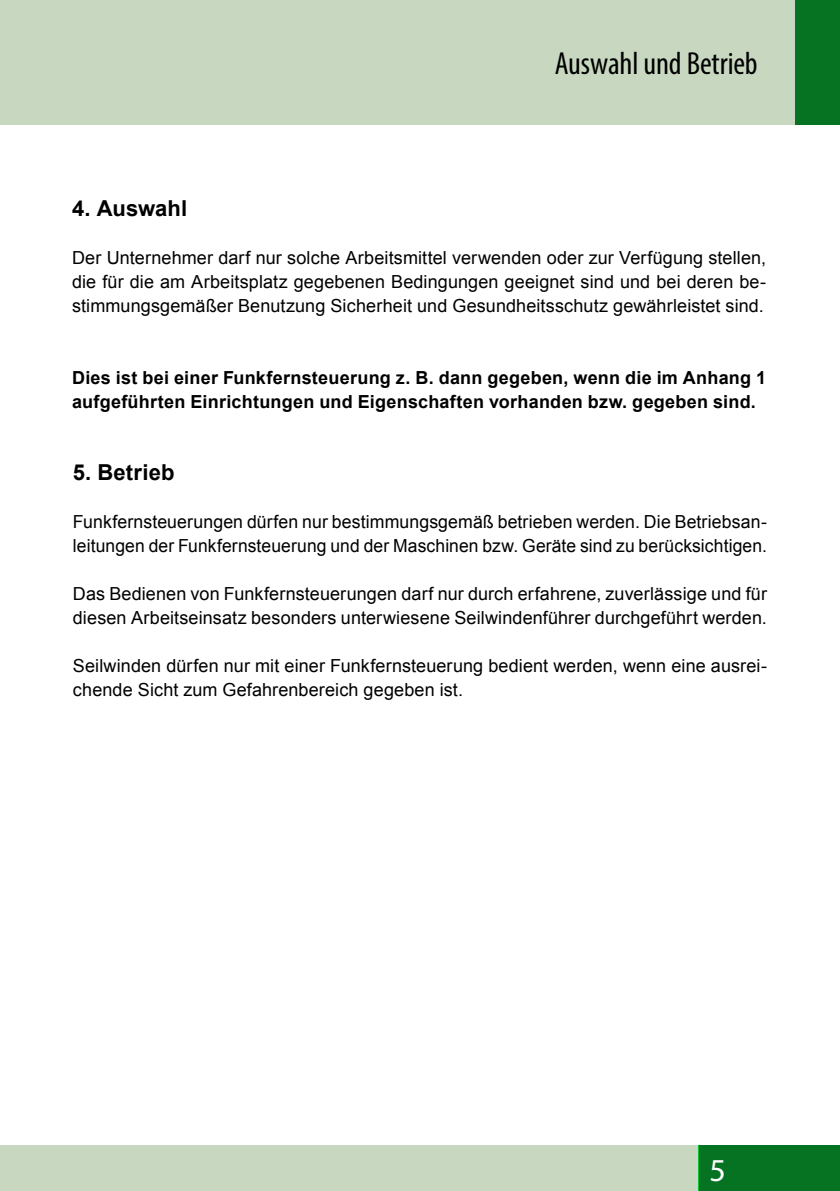
<style>
.page{position:relative;width:840px;height:1191px;background:#fff}
.page>*{position:absolute;margin:0;border:0;box-sizing:border-box;transform-origin:0 0}
.t1{font:condensed 32px "Myriad Pro";letter-spacing:-.005em;color:#000}
.t2{font:32px "Myriad Pro";color:#fff}
.t3{font:700 22px "Arial";letter-spacing:.005em;color:#000}
.t4{font:18px/24px "Arial";letter-spacing:.005em;color:#000}
.t5{font:700 18px/24px "Arial";letter-spacing:.015em;color:#000}
</style>
<div class="page">
<div style="left:697px;top:1145px;width:142px;height:46px;background:#067323"></div>
<div style="left:794px;top:0;width:45px;height:125px;background:#067323"></div>
<div style="left:0;top:0;width:794px;height:125px;background:#c8d8c0"></div>
<div style="left:0;top:1145px;width:697px;height:46px;background:#c8d8c0"></div>
<h1 class="t1" style="left:554px;top:44px;width:204px">Auswahl und Betrieb</h1>
<p class="t3" style="left:72px;top:194px;width:116px">4. Auswahl</p>
<p class="t4" style="left:72px;top:246px;width:695px;text-align:justify">Der Unternehmer darf nur solche Arbeitsmittel verwenden oder zur Verfügung stellen, die für die am Arbeitsplatz gegebenen Bedingungen geeignet sind und bei deren be&shy;stimmungsgemäßer Benutzung Sicherheit und Gesundheitsschutz gewährleistet sind.</p>
<p class="t5" style="left:72px;top:366px;width:695px">Dies ist bei einer Funkfernsteuerung z. B. dann gegeben, wenn die im Anhang 1 aufgeführten Einrichtungen und Eigenschaften vorhanden bzw. gegeben sind.</p>
<p class="t3" style="left:73px;top:458px;width:103px">5. Betrieb</p>
<p class="t4" style="left:73px;top:510px;width:695px">Funkfernsteuerungen dürfen nur bestimmungsgemäß betrieben werden. Die Betriebsan&shy;leitungen der Funkfernsteuerung und der Maschinen bzw. Geräte sind zu berücksichtigen.</p>
<p class="t4" style="left:73px;top:582px;width:695px">Das Bedienen von Funkfernsteuerungen darf nur durch erfahrene, zuverlässige und für diesen Arbeitseinsatz besonders unterwiesene Seilwindenführer durchgeführt werden.</p>
<p class="t4" style="left:73px;top:654px;width:695px">Seilwinden dürfen nur mit einer Funkfernsteuerung bedient werden, wenn eine ausrei&shy;chende Sicht zum Gefahrenbereich gegeben ist.</p>
<h1 class="t2" style="left:709px;top:1150px;width:18px">5</h1>
</div>
